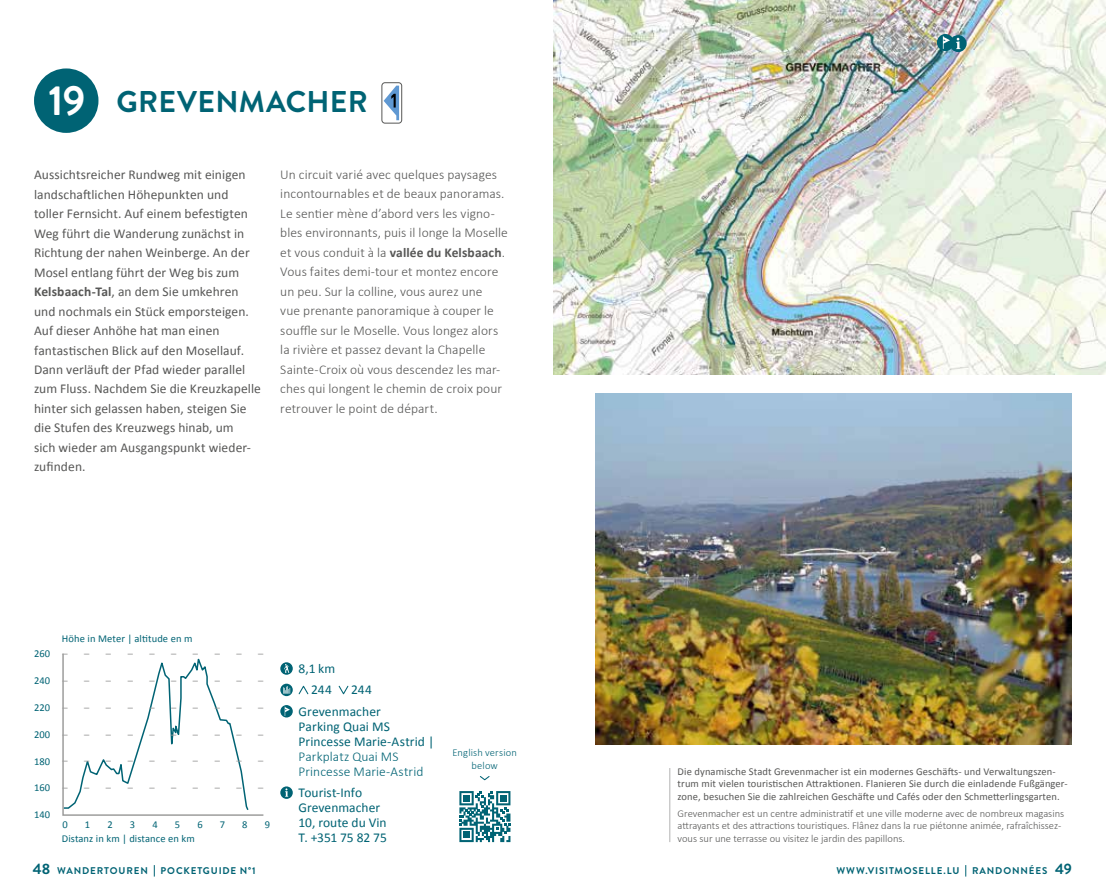
<style>
.page{position:relative;width:1106px;height:893px;background:#fff}
.page>*{position:absolute;margin:0;border:0;box-sizing:border-box;transform-origin:0 0}
.t1{font:700 30px "Brandon Grotesque";letter-spacing:.015em;color:#006374}
.t2{font:13.5px/19.5px "Calibri";letter-spacing:.005em;color:#575756}
.t3{font:300 13.5px/19.5px "Calibri";letter-spacing:.005em;color:#575756}
.t4{font:13.5px/15px "Calibri";letter-spacing:.005em;color:#006374}
.t5{font:300 13.5px/15px "Calibri";letter-spacing:.005em;color:#006374}
.t6{font:10.5px/12.6px "Calibri";letter-spacing:.01em;color:#575756}
.t7{font:300 10.5px/12.6px "Calibri";color:#575756}
.t8{font:10.5px "Calibri";letter-spacing:.01em;color:#006374}
.t9{font:10.5px "Calibri";color:#9d9d9c}
.t10{font:300 10.5px/12.6px "Calibri";letter-spacing:.015em;color:#006374;text-align:center}
.t11{font:700 9.75px "Brandon Grotesque";letter-spacing:.09em;color:#006374}
.s1{font-size:42px;color:#fff}
.s2{font-weight:700}
.s3{font-size:15px}
</style>
<div class="page">
<div style="left:34px;top:68px;width:64px;height:65px;background:#006374;border-radius:50%"></div>
<svg style="left:280px;top:662px;width:13px;height:13px"></svg>
<svg style="left:284px;top:664px;width:5px;height:9px"></svg>
<svg style="left:280px;top:684px;width:13px;height:12px"></svg>
<svg style="left:283px;top:686px;width:7px;height:8px"></svg>
<svg style="left:298px;top:685px;width:11px;height:10px"></svg>
<svg style="left:338px;top:685px;width:11px;height:10px"></svg>
<svg style="left:280px;top:705px;width:13px;height:12px"></svg>
<svg style="left:285px;top:707px;width:5px;height:9px"></svg>
<svg style="left:280px;top:786px;width:13px;height:13px"></svg>
<svg style="left:285px;top:788px;width:3px;height:9px"></svg>
<img style="left:553px;top:0;width:553px;height:374px">
<svg style="left:62px;top:653px;width:202px;height:163px"></svg>
<svg style="left:936px;top:34px;width:18px;height:17px"></svg>
<svg style="left:942px;top:36px;width:8px;height:13px"></svg>
<svg style="left:382px;top:83px;width:20px;height:40px"></svg>
<div style="left:381px;top:82px;width:21px;height:42px;border:1px solid #575756;border-radius:3px"></div>
<svg style="left:383px;top:86px;width:16px;height:34px"></svg>
<div style="left:949px;top:35px;width:17px;height:17px;background:#006374;border-radius:50%"></div>
<svg style="left:956px;top:38px;width:4px;height:11px"></svg>
<img style="left:595px;top:394px;width:476px;height:351px">
<hr style="left:669px;top:768px;width:1px;height:74px;background:#b3b2b2">
<svg style="left:480px;top:776px;width:10px;height:5px"></svg>
<svg style="left:459px;top:791px;width:51px;height:51px"></svg>
<svg style="left:154px;top:865px;width:1px;height:12px"></svg>
<svg style="left:965px;top:865px;width:1px;height:12px"></svg>
<h1 class="t1" style="left:48px;top:81px;width:321px"><span class="s1">19</span> GREVENMACHER</h1>
<p class="t2" style="left:34px;top:165px;width:228px">Aussichtsreicher Rundweg mit einigen landschaftlichen Höhepunkten und toller Fernsicht. Auf einem befestigten Weg führt die Wanderung zunächst in Richtung der nahen Weinberge. An der Mosel entlang führt der Weg bis zum <span class="s2">Kelsbaach-Tal</span>, an dem Sie umkehren und nochmals ein Stück emporsteigen.<br>Auf dieser Anhöhe hat man einen fantastischen Blick auf den Mosellauf.<br>Dann verläuft der Pfad wieder parallel zum Fluss. Nachdem Sie die Kreuzkapelle hinter sich gelassen haben, steigen Sie die Stufen des Kreuzwegs hinab, um<br>sich wieder am Ausgangspunkt wieder&shy;zufinden.</p>
<p class="t3" style="left:280px;top:164px;width:229px">Un circuit varié avec quelques paysages incontournables et de beaux panoramas.<br>Le sentier mène d’abord vers les vigno&shy;bles environnants, puis il longe la Moselle et vous conduit à la <span class="s2">vallée du Kelsbaach</span>.<br>Vous faites demi-tour et montez encore un peu. Sur la colline, vous aurez une<br>vue prenante panoramique à couper le souffle sur le Moselle. Vous longez alors la rivière et passez devant la Chapelle Sainte-Croix où vous descendez les mar&shy;ches qui longent le chemin de croix pour retrouver le point de départ.</p>
<p class="t8" style="left:34px;top:647px;width:18px">260</p>
<p class="t8" style="left:34px;top:674px;width:18px">240</p>
<p class="t8" style="left:34px;top:701px;width:18px">220</p>
<p class="t8" style="left:34px;top:727px;width:18px">200</p>
<p class="t8" style="left:34px;top:754px;width:18px">180</p>
<p class="t8" style="left:34px;top:781px;width:18px">160</p>
<p class="t8" style="left:34px;top:808px;width:18px">140</p>
<p class="t8" style="left:62px;top:632px;width:132px">Höhe in Meter | altitude en m</p>
<p class="t9" style="left:62px;top:647px;width:28px">– –</p>
<p class="t9" style="left:106px;top:647px;width:28px">– –</p>
<p class="t9" style="left:149px;top:647px;width:28px">– –</p>
<p class="t9" style="left:193px;top:647px;width:28px">– –</p>
<p class="t9" style="left:236px;top:647px;width:28px">– –</p>
<p class="t9" style="left:62px;top:674px;width:28px">– –</p>
<p class="t9" style="left:106px;top:674px;width:28px">– –</p>
<p class="t9" style="left:149px;top:674px;width:28px">– –</p>
<p class="t9" style="left:193px;top:674px;width:28px">– –</p>
<p class="t9" style="left:236px;top:674px;width:28px">– –</p>
<p class="t9" style="left:62px;top:701px;width:28px">– –</p>
<p class="t9" style="left:106px;top:701px;width:28px">– –</p>
<p class="t9" style="left:149px;top:701px;width:28px">– –</p>
<p class="t9" style="left:193px;top:701px;width:28px">– –</p>
<p class="t9" style="left:236px;top:701px;width:28px">– –</p>
<p class="t9" style="left:62px;top:727px;width:28px">– –</p>
<p class="t9" style="left:106px;top:727px;width:28px">– –</p>
<p class="t9" style="left:149px;top:727px;width:28px">– –</p>
<p class="t9" style="left:193px;top:727px;width:28px">– –</p>
<p class="t9" style="left:236px;top:727px;width:28px">– –</p>
<p class="t9" style="left:62px;top:754px;width:28px">– –</p>
<p class="t9" style="left:106px;top:754px;width:28px">– –</p>
<p class="t9" style="left:149px;top:754px;width:28px">– –</p>
<p class="t9" style="left:193px;top:754px;width:28px">– –</p>
<p class="t9" style="left:236px;top:754px;width:28px">– –</p>
<p class="t9" style="left:62px;top:781px;width:28px">– –</p>
<p class="t9" style="left:106px;top:781px;width:28px">– –</p>
<p class="t9" style="left:149px;top:781px;width:28px">– –</p>
<p class="t9" style="left:193px;top:781px;width:28px">– –</p>
<p class="t9" style="left:236px;top:781px;width:28px">– –</p>
<p class="t8" style="left:62px;top:818px;width:7px">0</p>
<p class="t8" style="left:85px;top:818px;width:7px">1</p>
<p class="t8" style="left:107px;top:818px;width:7px">2</p>
<p class="t8" style="left:130px;top:818px;width:7px">3</p>
<p class="t8" style="left:152px;top:818px;width:7px">4</p>
<p class="t8" style="left:175px;top:818px;width:7px">5</p>
<p class="t8" style="left:197px;top:818px;width:7px">6</p>
<p class="t8" style="left:220px;top:818px;width:7px">7</p>
<p class="t8" style="left:242px;top:818px;width:7px">8</p>
<p class="t8" style="left:265px;top:818px;width:7px">9</p>
<p class="t8" style="left:62px;top:832px;width:134px">Distanz in km | distance en km</p>
<p class="t4" style="left:298px;top:658px;width:38px;line-height:21.5px;text-align:right">8,1 km<br>244</p>
<p class="t4" style="left:298px;top:679px;width:84px;line-height:21.5px;text-indent:52px">244<br>Grevenmacher</p>
<p class="t4" style="left:298px;top:719px;width:137px">Parking Quai MS<br>Princesse Marie-Astrid |</p>
<p class="t5" style="left:298px;top:748px;width:126px">Parkplatz Quai MS<br>Princesse Marie-Astrid</p>
<p class="t4" style="left:298px;top:785px;width:90px">Tourist-Info<br>Grevenmacher<br>10, route du Vin<br>T. +351 75 82 75</p>
<p class="t10" style="left:452px;top:746px;width:66px">English version below</p>
<p class="t6" style="left:677px;top:765px;width:391px">Die dynamische Stadt Grevenmacher ist ein modernes Geschäfts- und Verwaltungszen&shy;trum mit vielen touristischen Attraktionen. Flanieren Sie durch die einladende Fußgänger&shy;zone, besuchen Sie die zahlreichen Geschäfte und Cafés oder den Schmetterlingsgarten.</p>
<p class="t7" style="left:677px;top:806px;width:388px">Grevenmacher est un centre administratif et une ville moderne avec de nombreux magasins attrayants et des attractions touristiques. Flânez dans la rue piétonne animée, rafraîchissez&shy;vous sur une terrasse ou visitez le jardin des papillons.</p>
<p class="t11" style="left:33px;top:864px;width:117px"><span class="s3">48</span> WANDERTOUREN</p>
<p class="t11" style="left:161px;top:864px;width:97px">POCKETGUIDE N°1</p>
<p class="t11" style="left:836px;top:864px;width:124px">WWW.VISITMOSELLE.LU</p>
<p class="t11" style="left:972px;top:864px;width:101px">RANDONNÉES <span class="s3">49</span></p>
</div>
